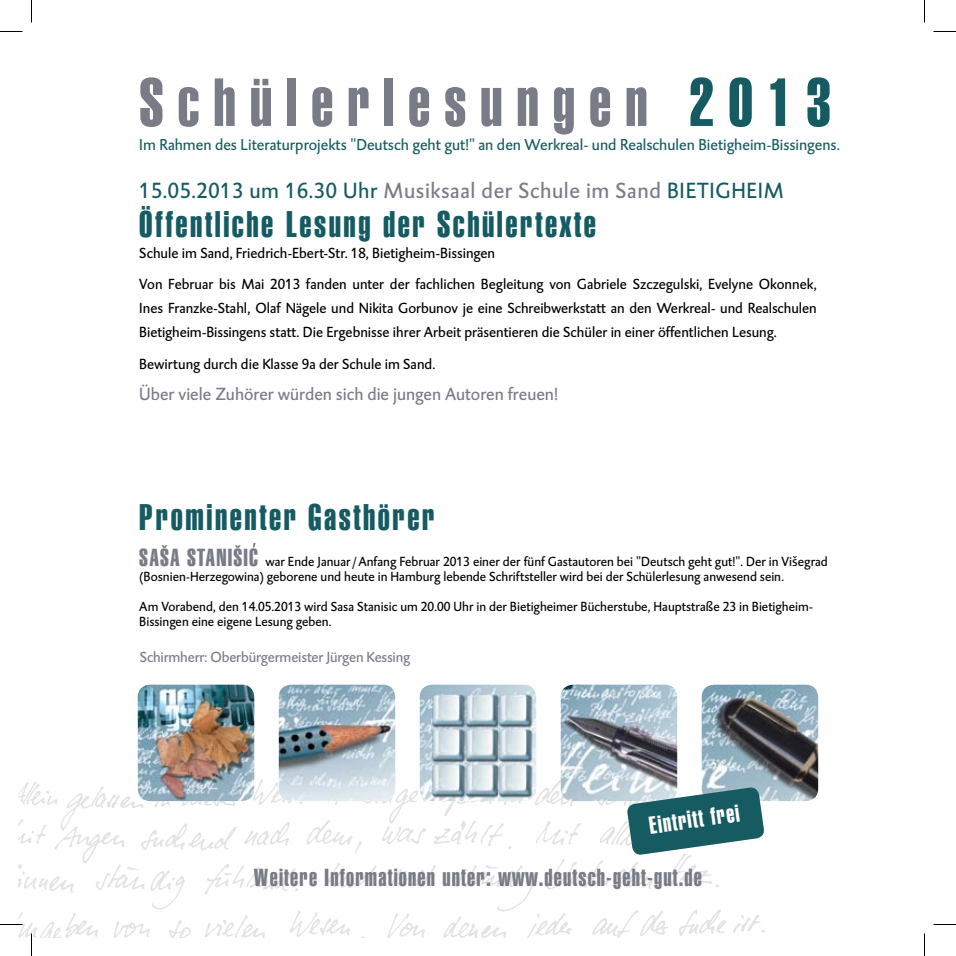
<style>
.page{position:relative;width:956px;height:956px;background:#fff}
.page>*{position:absolute;margin:0;border:0;box-sizing:border-box;transform-origin:0 0}
.t1{font:66px "Swiss 911 BT Extra Compressed";letter-spacing:.21em;color:#797c87}
.t2{font:36px "Swiss 911 BT Extra Compressed";letter-spacing:.07em;color:#165b62}
.t3{font:24px "Swiss 911 BT Extra Compressed";letter-spacing:.05em;color:#797c87}
.t4{font:24px "Swiss 911 BT Extra Compressed";color:#fff}
.t5{font:22.5px "DTL Caspari T";letter-spacing:.025em;color:#165b62}
.t6{font:18px "DTL Caspari T";color:#797c87}
.t7{font:16.2px "DTL Caspari T";color:#165b62}
.t8{font:15px/31.5px "DTL Caspari T";color:#000}
.t9{font:15px "DTL Caspari T";letter-spacing:-.01em;color:#797c87}
.t10{font:13.5px/15px "DTL Caspari T";color:#000}
.s1{color:#165b62}
.s2{color:#797c87}
.s3{font-family:"Swiss 911 BT Extra Compressed";font-size:24px;color:#797c87}
.s4{font-family:"The Sans Os F"}
</style>
<div class="page">
<img style="left:19px;top:753px;width:746px;height:184px">
<img style="left:279px;top:685px;width:116px;height:116px;border-radius:12px">
<img style="left:561px;top:685px;width:116px;height:116px;border-radius:12px">
<img style="left:138px;top:685px;width:116px;height:116px;border-radius:12px">
<img style="left:420px;top:685px;width:116px;height:116px;border-radius:12px">
<img style="left:702px;top:685px;width:116px;height:116px;border-radius:12px">
<svg style="left:626px;top:786px;width:139px;height:70px"></svg>
<hr style="left:0;top:923px;width:22px;height:2px;background:#fff">
<svg style="left:0;top:31px;width:22px;height:1px"></svg>
<svg style="left:933px;top:31px;width:23px;height:1px"></svg>
<svg style="left:0;top:924px;width:22px;height:1px"></svg>
<svg style="left:933px;top:924px;width:23px;height:1px"></svg>
<svg style="left:31px;top:0;width:1px;height:22px"></svg>
<svg style="left:31px;top:933px;width:1px;height:23px"></svg>
<svg style="left:924px;top:0;width:1px;height:22px"></svg>
<svg style="left:924px;top:933px;width:1px;height:23px"></svg>
<h1 class="t1" style="left:139px;top:65px;width:693px">Schülerlesungen <span class="s1">2013</span></h1>
<p class="t7" style="left:139px;top:135px;width:702px">Im Rahmen des Literaturprojekts "Deutsch geht gut!" an den Werkreal- und Realschulen Bietigheim-Bissingens.</p>
<h3 class="t5" style="left:139px;top:177px;width:646px">15.05.2013 um 16.30 Uhr <span class="s2">Musiksaal der Schule im Sand</span> BIETIGHEIM</h3>
<h2 class="t2" style="left:139px;top:204px;width:458px">Öffentliche Lesung der Schülertexte</h2>
<p class="t8" style="left:139px;top:237px;width:679px">Schule im Sand, Friedrich-Ebert-Str. 18, Bietigheim-Bissingen<br>Von Februar bis Mai 2013 fanden unter der fachlichen Begleitung von Gabriele Szczegulski, Evelyne Okonnek,</p>
<p class="t8" style="left:139px;top:296px;width:679px;line-height:24px">Ines Franzke-Stahl, Olaf Nägele und Nikita Gorbunov je eine Schreibwerkstatt an den Werkreal- und Realschulen<br>Bietigheim-Bissingens statt. Die Ergebnisse ihrer Arbeit präsentieren die Schüler in einer öffentlichen Lesung.</p>
<p class="t8" style="left:139px;top:348px;width:298px">Bewirtung durch die Klasse 9a der Schule im Sand.</p>
<p class="t6" style="left:139px;top:383px;width:420px">Über viele Zuhörer würden sich die jungen Autoren freuen!</p>
<h2 class="t2" style="left:139px;top:496px;width:296px">Prominenter Gasthörer</h2>
<p class="t10" style="left:139px;top:554px;width:690px"><span class="s3">Saša StanišiC</span> war Ende Januar/Anfang Februar 2013 einer der fünf Gastautoren bei "Deutsch geht gut!". Der in Vi<span class="s4">š</span>egrad (Bosnien-Herzegowina) geborene und heute in Hamburg lebende Schriftsteller wird bei der Schülerlesung anwesend sein.</p>
<p class="t10" style="left:139px;top:599px;width:675px">Am Vorabend, den 14.05.2013 wird Sasa Stanisic um 20.00 Uhr in der Bietigheimer Bücherstube, Hauptstraße 23 in Bietigheim-<br>Bissingen eine eigene Lesung geben.</p>
<p class="t9" style="left:140px;top:648px;width:272px">Schirmherr: Oberbürgermeister Jürgen Kessing</p>
<h3 class="t4" style="left:647px;top:812px;width:93px;rotate:-8deg">Eintritt frei</h3>
<h3 class="t3" style="left:254px;top:864px;width:449px">Weitere Informationen unter: www.deutsch-geht-gut.de</h3>
</div>
